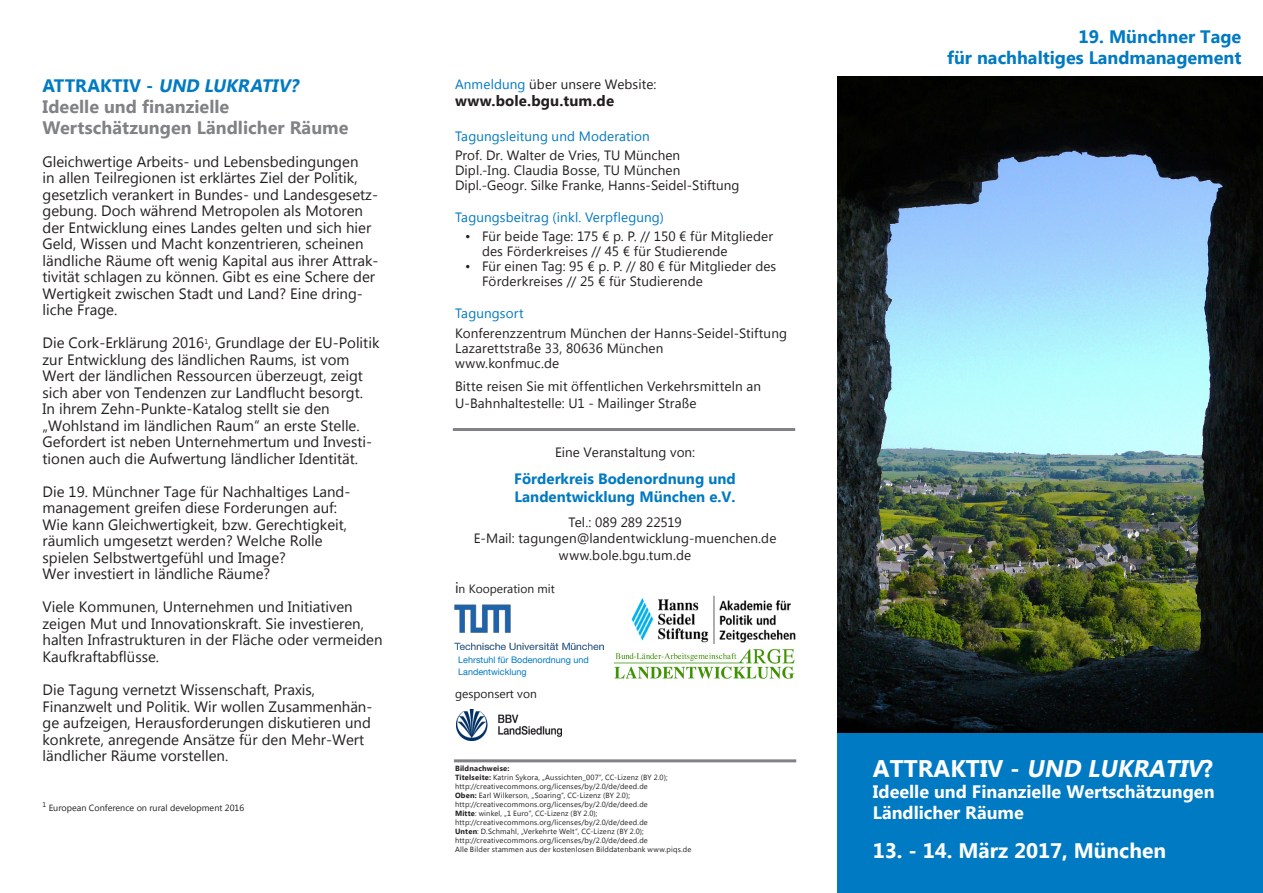
<style>
.page{position:relative;width:1263px;height:893px;background:#fff}
.page>*{position:absolute;margin:0;border:0;box-sizing:border-box;transform-origin:0 0}
.Überschrift{font:700 24px "Microsoft New Tai Lue";color:#fff}
.t1{font:700 21px "Microsoft New Tai Lue";color:#fff}
.t2{font:700 18px/21px "Microsoft New Tai Lue";color:#808285}
.Überschrift-2{font:700 18px/21px "Microsoft New Tai Lue";color:#fff}
.t3{font:700 18px "Microsoft New Tai Lue";color:#007ac2}
.t4{font:italic 700 18px "Microsoft New Tai Lue";color:#007ac2}
.t5{font:15px/16.5px "Microsoft New Tai Lue";color:#231f20}
.t6{font:700 15px "Microsoft New Tai Lue";color:#007ac2}
.Vortragstitel{font:700 15px "Microsoft New Tai Lue";letter-spacing:.01em;color:#231f20}
.Fließtext{font:13.5px/15px "Microsoft New Tai Lue";letter-spacing:.005em;color:#231f20}
.Vortragstitel-2{font:13.5px "Microsoft New Tai Lue";letter-spacing:.01em;color:#007ac2}
.Vortragstitel-3{font:13.5px "Microsoft New Tai Lue";letter-spacing:.01em;color:#231f20}
.t7{font:12px "Microsoft New Tai Lue";color:#231f20}
.t8{font:9px/12px "TUM Neue Helvetica";color:#007ac2}
.t9{font:9px "Microsoft New Tai Lue";color:#231f20}
.Fließtext-2{font:7.5px/9px "Microsoft New Tai Lue";letter-spacing:.025em;color:#231f20}
.Fließtext-3{font:700 7.5px "Microsoft New Tai Lue";letter-spacing:.025em;color:#231f20}
.s1{font-style:normal}
.s2{color:#007ac2}
.s3{font-size:15px}
.s4{font-weight:700}
.s5{font-style:italic}
</style>
<div class="page">
<div style="left:838px;top:733px;width:425px;height:160px;background:#007ac2"></div>
<img style="left:838px;top:77px;width:425px;height:656px">
<img style="left:614px;top:649px;width:181px;height:30px">
<img style="left:631px;top:596px;width:164px;height:47px">
<img style="left:457px;top:709px;width:105px;height:31px">
<hr style="left:453px;top:428px;width:342px;height:3px;background:#808285">
<img style="left:455px;top:604px;width:148px;height:45px">
<hr style="left:454px;top:759px;width:342px;height:3px;background:#808285">
<p class="t4" style="left:43px;top:75px;width:261px"><span class="s1">ATT RA KT IV -</span> UND LUKRATIV?</p>
<p class="t2" style="left:43px;top:98px;width:307px">Ideelle und finanzielle<br>Wertschätzungen Ländlicher Räume</p>
<p class="t5" style="left:43px;top:155px;width:338px">Gleichwertige Arbeits- und Lebensbedingungen<br>in allen Teilregionen ist erklärtes Ziel der Politik, gesetzlich verankert in Bundes- und Landesgesetz&shy;gebung. Doch während Metropolen als Motoren der Entwicklung eines Landes gelten und sich hier Geld, Wissen und Macht konzentrieren, scheinen ländliche Räume oft wenig Kapital aus ihrer Attrak&shy;tivität schlagen zu können. Gibt es eine Schere der Wertigkeit zwischen Stadt und Land? Eine dring&shy;liche Frage.</p>
<p class="t5" style="left:43px;top:336px;width:338px">Die Cork-Erklärung 2016<sup>1</sup>, Grundlage der EU-Politik zur Entwicklung des ländlichen Raums, ist vom Wert der ländlichen Ressourcen überzeugt, zeigt sich aber von Tendenzen zur Landflucht besorgt.</p>
<p class="t5" style="left:43px;top:402px;width:289px">In ihrem Zehn-Punkte-Katalog stellt sie den</p>
<p class="t5" style="left:43px;top:419px;width:331px">„Wohlstand im ländlichen Raum“ an erste Stelle.<br>Gefordert ist neben Unternehmertum und Investi&shy;tionen auch die Aufwertung ländlicher Identität.</p>
<p class="t5" style="left:43px;top:485px;width:309px">Die 19. Münchner Tage für Nachhaltiges Land&shy;management greifen diese Forderungen auf:</p>
<p class="t5" style="left:43px;top:518px;width:306px">Wie kann Gleichwertigkeit, bzw. Gerechtigkeit, räumlich umgesetzt werden? Welche Rolle</p>
<p class="t5" style="left:43px;top:551px;width:245px">spielen Selbstwertgefühl und Image?</p>
<p class="t5" style="left:43px;top:567px;width:229px">Wer investiert in ländliche Räume?</p>
<p class="t5" style="left:43px;top:600px;width:341px">Viele Kommunen, Unternehmen und Initiativen zeigen Mut und Innovationskraft. Sie investieren, halten Infrastrukturen in der Fläche oder vermeiden Kaufkraftabflüsse.</p>
<p class="t5" style="left:43px;top:683px;width:274px">Die Tagung vernetzt Wissenschaft, Praxis,</p>
<p class="t5" style="left:43px;top:699px;width:331px">Finanzwelt und Politik. Wir wollen Zusammenhän&shy;ge aufzeigen, Herausforderungen diskutieren und konkrete, anregende Ansätze für den Mehr-Wert ländlicher Räume vorstellen.</p>
<p class="t9" style="left:43px;top:802px;width:203px"><sup>1</sup> European Conference on rural development 2016</p>
<p class="Vortragstitel-3" style="left:455px;top:76px;width:203px"><span class="s2">Anmeldung</span> über unsere Website:</p>
<p class="Vortragstitel" style="left:455px;top:92px;width:161px">www.bole.bgu.tum.de</p>
<p class="Vortragstitel-2" style="left:455px;top:128px;width:196px">Tagungsleitung und Moderation</p>
<p class="Fließtext" style="left:455px;top:149px;width:227px">Prof. Dr. Walter de Vries, TU München</p>
<p class="Fließtext" style="left:455px;top:164px;width:227px">Dipl.-Ing. Claudia Bosse, TU München</p>
<p class="Fließtext" style="left:455px;top:179px;width:286px">Dipl.-Geogr. Silke Franke, Hanns-Seidel-Stiftung</p>
<p class="Vortragstitel-2" style="left:455px;top:210px;width:210px">Tagungsbeitrag (inkl. Verpflegung)</p>
<p class="Fließtext" style="left:482px;top:230px;width:293px;text-indent:-17px">• Für beide Tage: 175 € p. P. // 150 € für Mitglieder des Förderkreises // 45 € für Studierende</p>
<p class="Fließtext" style="left:482px;top:260px;width:296px;text-indent:-17px">• Für einen Tag: 95 € p. P. // 80 € für Mitglieder des<br>Förderkreises // 25 € für Studierende</p>
<p class="Vortragstitel-2" style="left:455px;top:306px;width:70px">Tagungsort</p>
<p class="Fließtext" style="left:455px;top:327px;width:334px">Konferenzzentrum München der Hanns-Seidel-Stiftung</p>
<p class="Fließtext" style="left:455px;top:342px;width:210px">Lazarettstraße 33, 80636 München</p>
<p class="Fließtext" style="left:455px;top:357px;width:106px">www.konfmuc.de</p>
<p class="Fließtext" style="left:455px;top:380px;width:308px">Bitte reisen Sie mit öffentlichen Verkehrsmitteln an</p>
<p class="Fließtext" style="left:455px;top:397px;width:243px">U-Bahnhaltestelle: U1 - Mailinger Straße</p>
<p class="Fließtext" style="left:555px;top:446px;width:142px">Eine Veranstaltung von:</p>
<p class="t6" style="left:514px;top:470px;width:223px">Förderkreis Bodenordnung und</p>
<p class="t6" style="left:514px;top:488px;width:223px">Landentwicklung München e.V.</p>
<p class="Fließtext" style="left:568px;top:516px;width:115px">Tel.: 089 289 22519</p>
<p class="Fließtext" style="left:474px;top:532px;width:304px">E-Mail: tagungen@landentwicklung-muenchen.de</p>
<p class="Fließtext" style="left:559px;top:549px;width:134px">www.bole.bgu.tum.de</p>
<p class="t7" style="left:455px;top:582px;width:101px"><span class="s3">i</span>n Kooperation mit</p>
<p class="t8" style="left:458px;top:653px;width:132px">Lehrstuhl für Bodenordnung und<br>Landentwicklung</p>
<p class="t7" style="left:455px;top:687px;width:83px">gesponsert von</p>
<p class="Fließtext-3" style="left:455px;top:764px;width:56px">Bildnachweise:</p>
<p class="Fließtext-2" style="left:455px;top:773px;width:214px"><span class="s4">Titelseite:</span> Katrin Sykora, „Aussichten_007“, CC-Lizenz (BY 2.0);</p>
<p class="Fließtext-2" style="left:455px;top:782px;width:194px">http://creativecommons.org/licenses/by/2.0/de/deed.de<br><span class="s4">Oben:</span> Earl Wilkerson, „Soaring“, CC-Lizenz (BY 2.0);</p>
<p class="Fließtext-2" style="left:455px;top:800px;width:194px">http://creativecommons.org/licenses/by/2.0/de/deed.de <span class="s4">Mitte</span>: winkel, „1 Euro“, CC-Lizenz (BY 2.0); http://creativecommons.org/licenses/by/2.0/de/deed.de <span class="s4">Unten</span>: D.Schmahl, „Verkehrte Welt“, CC-Lizenz (BY 2.0); http://creativecommons.org/licenses/by/2.0/de/deed.de</p>
<p class="Fließtext-2" style="left:455px;top:845px;width:238px">Alle Bilder stammen aus der kostenlosen Bilddatenbank www.piqs.de</p>
<p class="t3" style="left:1078px;top:27px;width:164px">19. Münchner Tage</p>
<p class="t3" style="left:947px;top:48px;width:296px">für nachhaltiges Landmanagement</p>
<p class="Überschrift" style="left:873px;top:755px;width:342px">ATT RA KTIV - <span class="s5">UND LUKRATIV</span>?</p>
<p class="Überschrift-2" style="left:873px;top:783px;width:343px">Ideelle und Finanzielle Wertschätzungen<br>Ländlicher Räume</p>
<p class="t1" style="left:873px;top:839px;width:295px">13. - 14. März 2017, München</p>
</div>
